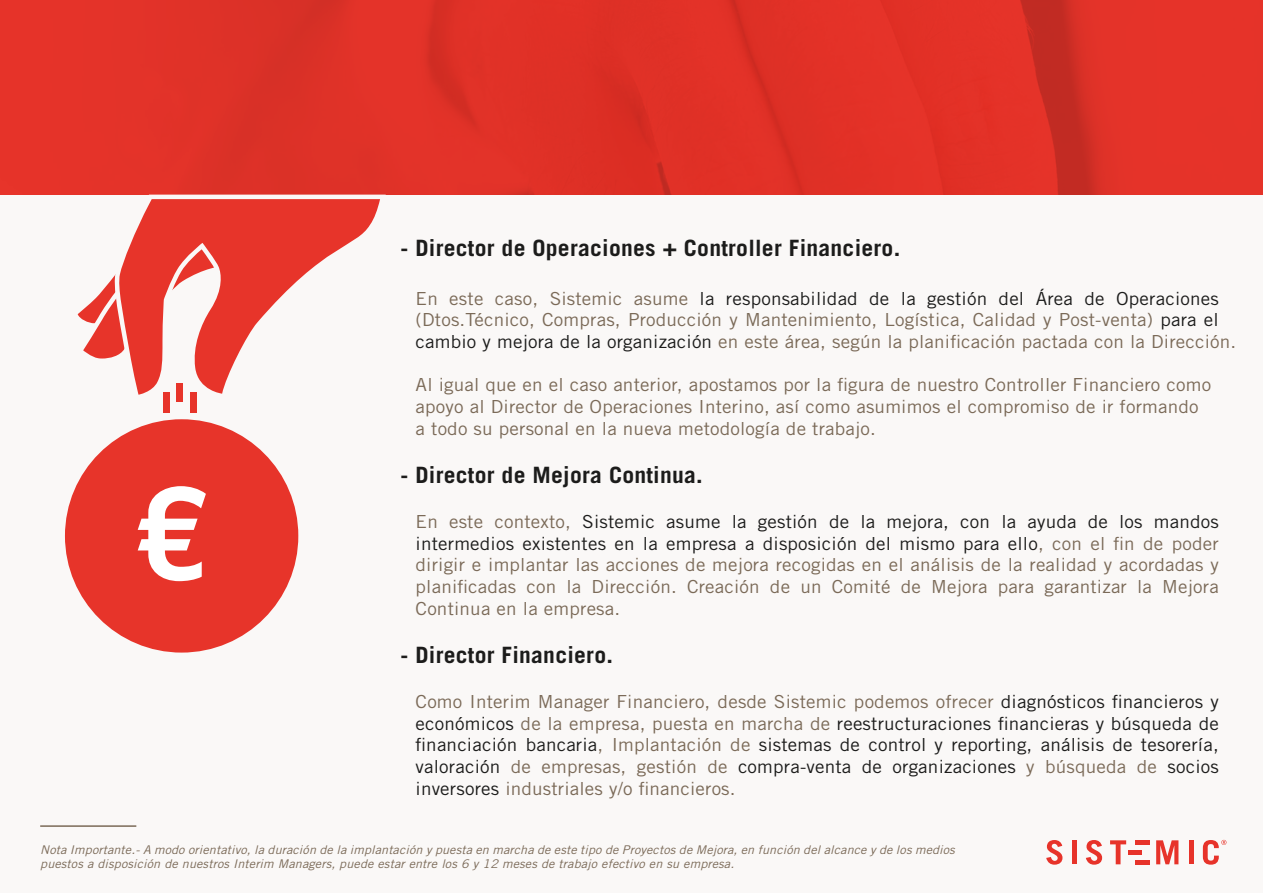
<style>
.page{position:relative;width:1263px;height:893px;background:#faf8f7}
.page>*{position:absolute;margin:0;border:0;box-sizing:border-box;transform-origin:0 0}
.t1{font:700 128.4px "Trade Gothic LT Std";color:#fff;scale:1.05 1}
.t2{font:700 22.5px "Trade Gothic LT Std";letter-spacing:.01em;color:#1c1c1b;scale:1.05 1}
.t3{font:18px/21.6px "Trade Gothic LT Std";letter-spacing:.01em;color:#7b6a58;scale:1.05 1}
.t4{font:18px/21.6px "Trade Gothic LT Std";letter-spacing:.01em;color:#1c1c1b;text-align:justify;scale:1.05 1}
.t5{font:italic 12px/14.4px "Trade Gothic LT Std";letter-spacing:.01em;color:#7b6a58;scale:1.05 1}
.s1{color:#1c1c1b}
.s2{color:#7b6a58}
</style>
<div class="page">
<img style="left:0;top:0;width:1263px;height:195px">
<svg style="left:1046px;top:840px;width:16px;height:25px"></svg>
<div style="left:1072px;top:840px;width:5px;height:24px;background:#e7332a"></div>
<svg style="left:1086px;top:840px;width:16px;height:25px"></svg>
<svg style="left:1110px;top:840px;width:16px;height:24px"></svg>
<svg style="left:1156px;top:840px;width:22px;height:24px"></svg>
<div style="left:1188px;top:840px;width:5px;height:24px;background:#e7332a"></div>
<hr style="left:1135px;top:840px;width:15px;height:4px;background:#e7332a">
<hr style="left:1135px;top:860px;width:15px;height:4px;background:#e7332a">
<hr style="left:1129px;top:850px;width:13px;height:4px;background:#e7332a">
<svg style="left:1203px;top:840px;width:23px;height:25px"></svg>
<hr style="left:40px;top:825px;width:96px;height:2px;background:#7b6a58">
<svg style="left:77px;top:278px;width:36px;height:81px"></svg>
<svg style="left:113px;top:199px;width:267px;height:201px"></svg>
<div style="left:65px;top:419px;width:233px;height:234px;background:#e7342a;border-radius:50%"></div>
<div style="left:190px;top:392px;width:6px;height:21px;background:#e7342a"></div>
<div style="left:163px;top:392px;width:7px;height:21px;background:#e7342a"></div>
<div style="left:177px;top:383px;width:6px;height:19px;background:#e7342a"></div>
<h1 class="t1" style="left:134px;top:455px;width:73px">€</h1>
<p class="t2" style="left:401px;top:234px;width:477px">- Director de Operaciones + Controller Financiero.</p>
<p class="t3" style="left:416px;top:287px;width:783px">En este caso, Sistemic asume <span class="s1">la responsabilidad de la gestión del Área de Operaciones </span>(Dtos.Técnico, Compras, Producción y Mantenimiento, Logística, Calidad y Post-venta) <span class="s1">para el cambio y mejora de la organización</span> en este área, según la planificación pactada con la Dirección.</p>
<p class="t3" style="left:416px;top:374px;width:759px">Al igual que en el caso anterior, apostamos por la figura de nuestro Controller Financiero como apoyo al Director de Operaciones Interino, así como asumimos el compromiso de ir formando a todo su personal en la nueva metodología de trabajo.</p>
<p class="t2" style="left:401px;top:461px;width:289px">- Director de Mejora Continua.</p>
<p class="t3" style="left:416px;top:511px;width:766px;text-align:justify">En este contexto, <span class="s1">Sistemic asume la gestión de la mejora, con la ayuda de los mandos intermedios existentes en la empresa a disposición del mismo para ello</span>, con el fin de poder dirigir e implantar las acciones de mejora recogidas en el análisis de la realidad y acordadas y planificadas con la Dirección. Creación de un Comité de Mejora para garantizar la Mejora Continua en la empresa.</p>
<p class="t2" style="left:401px;top:641px;width:204px">- Director Financiero.</p>
<p class="t4" style="left:416px;top:691px;width:766px"><span class="s2">Como Interim Manager Financiero, desde Sistemic podemos ofrecer</span> diagnósticos financieros y económicos <span class="s2">de la empresa, puesta en marcha de</span> reestructuraciones financieras y búsqueda de financiación bancaria<span class="s2">, Implantación de</span> sistemas de control y reporting, análisis de tesorería, valoración <span class="s2">de empresas, gestión de</span> compra-venta de organizaciones <span class="s2">y búsqueda de</span> socios inversores <span class="s2">industriales y/o financieros.</span></p>
<p class="t5" style="left:40px;top:842px;width:873px">Nota Importante.- A modo orientativo, la duración de la implantación y puesta en marcha de este tipo de Proyectos de Mejora, en función del alcance y de los medios puestos a disposición de nuestros Interim Managers, puede estar entre los 6 y 12 meses de trabajo efectivo en su empresa.</p>
</div>
